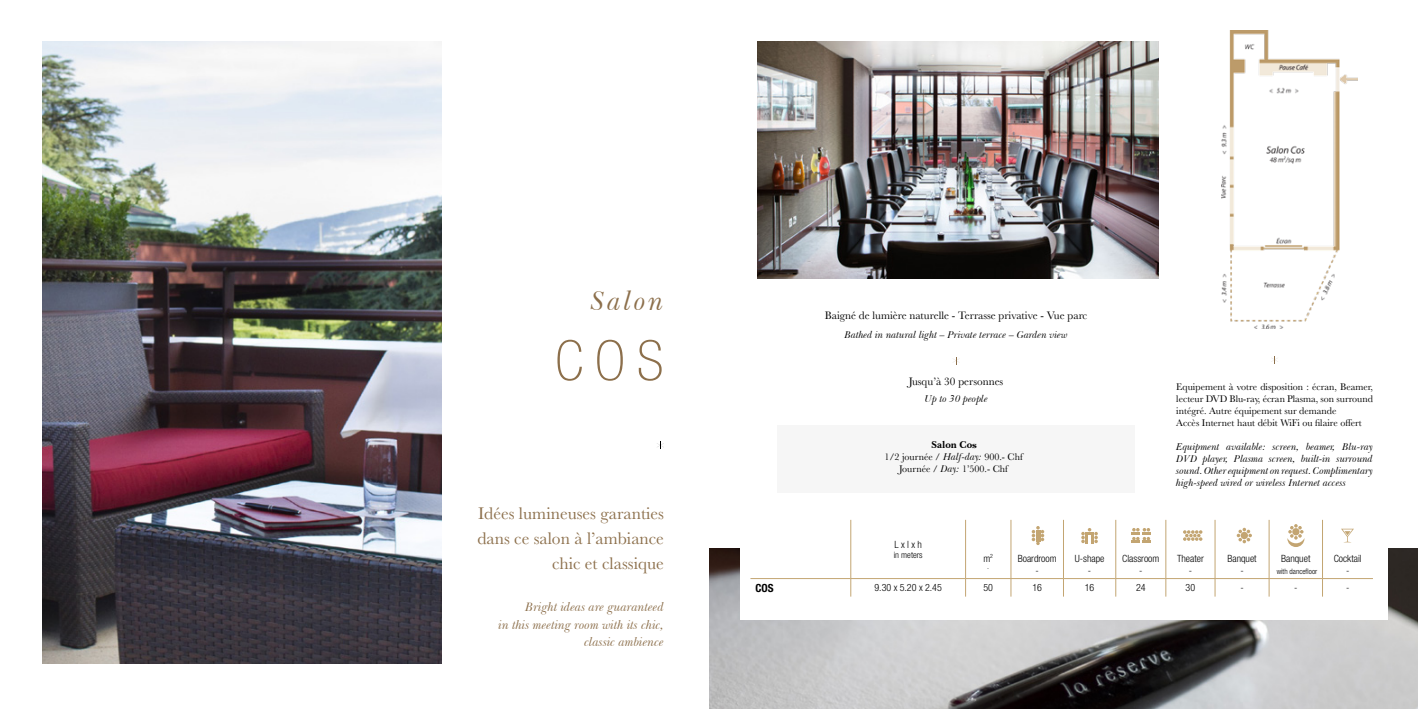
<style>
.page{position:relative;width:1418px;height:709px;background:#fff}
.page>*{position:absolute;margin:0;border:0;box-sizing:border-box;transform-origin:0 0}
.t1{font:100 condensed 55.62px "Helvetica Neue LT Std";color:#8c6f4b}
.t2{font:italic 27.38px "Baskerville BT";letter-spacing:.1em;color:#8c6f4b}
.t3{font:17.5px/25px "Baskerville";color:#8c6f4b;text-align:right}
.t4{font:italic 12.5px/17.5px "Baskerville BT";color:#8c6f4b;text-align:right}
.t5{font:11.25px "Baskerville";color:#000}
.t6{font:700 condensed 11.25px "Helvetica Neue LT Std";color:#000}
.t7{font:italic 10px/12px "Baskerville BT";color:#000;text-align:justify}
.t8{font:10px/12px "Baskerville";color:#000}
.t9{font:300 condensed 10px/12px "Helvetica Neue LT Std";color:#000;text-align:center}
.t10{font:700 10px "Baskerville BT";color:#000}
.t11{font:300 condensed 8.75px "Helvetica Neue LT Std";color:#000}
.t12{font:300 condensed 7.5px "Helvetica Neue LT Std";color:#000}
.t13{font:300 condensed 5.88px "Helvetica Neue LT Std";color:#000}
.s1{font-family:"Baskerville"}
.s2{font-family:"Baskerville BT";font-style:italic}
</style>
<div class="page">
<img style="left:42px;top:41px;width:400px;height:623px">
<svg style="left:657px;top:442px;width:7px;height:7px"></svg>
<img style="left:757px;top:41px;width:401px;height:238px">
<svg style="left:954px;top:357px;width:5px;height:7px"></svg>
<img style="left:709px;top:548px;width:708px;height:161px">
<div style="left:740px;top:510px;width:648px;height:109px;background:#fff"></div>
<hr style="left:750px;top:578px;width:100px;height:1px;background:#c3a572">
<hr style="left:850px;top:578px;width:115px;height:1px;background:#c3a572">
<hr style="left:965px;top:578px;width:45px;height:1px;background:#c3a572">
<hr style="left:1010px;top:578px;width:53px;height:1px;background:#c3a572">
<hr style="left:1063px;top:578px;width:52px;height:1px;background:#c3a572">
<hr style="left:1115px;top:578px;width:50px;height:1px;background:#c3a572">
<hr style="left:1165px;top:578px;width:49px;height:1px;background:#c3a572">
<hr style="left:1214px;top:578px;width:55px;height:1px;background:#c3a572">
<hr style="left:1269px;top:578px;width:53px;height:1px;background:#c3a572">
<hr style="left:1322px;top:578px;width:50px;height:1px;background:#c3a572">
<hr style="left:850px;top:520px;width:1px;height:58px;background:#c3a572">
<hr style="left:965px;top:520px;width:1px;height:58px;background:#c3a572">
<hr style="left:1010px;top:520px;width:1px;height:58px;background:#c3a572">
<hr style="left:1063px;top:520px;width:1px;height:58px;background:#c3a572">
<hr style="left:1115px;top:520px;width:1px;height:58px;background:#c3a572">
<hr style="left:1165px;top:520px;width:1px;height:58px;background:#c3a572">
<hr style="left:1214px;top:520px;width:1px;height:58px;background:#c3a572">
<hr style="left:1268px;top:520px;width:1px;height:58px;background:#c3a572">
<hr style="left:1322px;top:520px;width:1px;height:58px;background:#c3a572">
<svg style="left:850px;top:578px;width:1px;height:18px"></svg>
<svg style="left:965px;top:578px;width:1px;height:18px"></svg>
<svg style="left:1010px;top:579px;width:1px;height:17px"></svg>
<svg style="left:1063px;top:578px;width:1px;height:18px"></svg>
<svg style="left:1115px;top:578px;width:1px;height:18px"></svg>
<svg style="left:1165px;top:578px;width:1px;height:18px"></svg>
<svg style="left:1214px;top:579px;width:1px;height:17px"></svg>
<svg style="left:1268px;top:579px;width:1px;height:17px"></svg>
<svg style="left:1322px;top:578px;width:1px;height:18px"></svg>
<svg style="left:1031px;top:526px;width:13px;height:19px"></svg>
<svg style="left:1081px;top:528px;width:16px;height:15px"></svg>
<svg style="left:1131px;top:528px;width:19px;height:15px"></svg>
<svg style="left:1183px;top:530px;width:19px;height:11px"></svg>
<svg style="left:1236px;top:528px;width:15px;height:15px"></svg>
<svg style="left:1287px;top:524px;width:17px;height:23px"></svg>
<svg style="left:1341px;top:528px;width:12px;height:14px"></svg>
<div style="left:777px;top:425px;width:357px;height:68px;background:#f6f6f6"></div>
<svg style="left:1271px;top:356px;width:7px;height:7px"></svg>
<img style="left:1221px;top:30px;width:136px;height:298px">
<h2 class="t2" style="left:590px;top:284px;width:75px">Salon</h2>
<h1 class="t1" style="left:555px;top:329px;width:110px">COS</h1>
<h3 class="t3" style="left:477px;top:501px;width:188px">Idées lumineuses garanties dans ce salon à l’ambiance chic et classique</h3>
<p class="t4" style="left:498px;top:598px;width:167px">Bright ideas are guaranteed<br>in this meeting room with its chic, classic ambience</p>
<p class="t5" style="left:824px;top:308px;width:264px">Baigné de lumière naturelle - Terrasse privative - Vue parc</p>
<p class="t7" style="left:844px;top:329px;width:225px">Bathed in natural light – Private terrace – Garden view</p>
<p class="t5" style="left:908px;top:374px;width:96px">Jusqu’à 30 personnes</p>
<p class="t7" style="left:924px;top:392px;width:65px">Up to 30 people</p>
<p class="t10" style="left:931px;top:438px;width:47px">Salon Co<span class="s1">s</span></p>
<p class="t8" style="left:884px;top:450px;width:140px;text-align:center">1/2 journée / <span class="s2">Half-day:</span> 900.- Chf<br>Journée / <span class="s2">Day:</span> 1’500.- Chf</p>
<p class="t8" style="left:1176px;top:380px;width:198px">Equipement à votre disposition : écran, Beamer, lecteur DVD Blu-ray, écran Plasma, son surround intégré. Autre équipement sur demande<br>Accès Internet haut débit WiFi ou filaire offert</p>
<p class="t7" style="left:1176px;top:440px;width:198px">Equipment available: screen, beamer, Blu-ray DVD player, Plasma screen, built-in surround sound. Other equipment on request. Complimentary high-speed wired or wireless Internet access</p>
<p class="t9" style="left:894px;top:538px;width:29px">L x l x h</p>
<p class="t11" style="left:893px;top:550px;width:30px">in meters</p>
<p class="t9" style="left:983px;top:552px;width:11px">m<sup>2</sup></p>
<p class="t13" style="left:987px;top:565px;width:3px">-</p>
<p class="t9" style="left:1017px;top:552px;width:40px">Boardroom -</p>
<p class="t9" style="left:1074px;top:552px;width:31px">U-shape -</p>
<p class="t9" style="left:1122px;top:552px;width:39px">Classroom -</p>
<p class="t9" style="left:1176px;top:552px;width:28px">Theater -</p>
<p class="t9" style="left:1227px;top:552px;width:31px">Banquet -</p>
<p class="t9" style="left:1281px;top:552px;width:31px">Banquet</p>
<p class="t12" style="left:1276px;top:566px;width:42px">with dancefloor</p>
<p class="t9" style="left:1333px;top:552px;width:29px">Cocktail -</p>
<p class="t6" style="left:755px;top:581px;width:20px">COS</p>
<p class="t9" style="left:874px;top:581px;width:69px">9.30 x 5.20 x 2.45</p>
<p class="t9" style="left:983px;top:581px;width:11px">50</p>
<p class="t9" style="left:1032px;top:581px;width:11px">16</p>
<p class="t9" style="left:1084px;top:581px;width:11px">16</p>
<p class="t9" style="left:1135px;top:581px;width:11px">24</p>
<p class="t9" style="left:1185px;top:581px;width:11px">30</p>
<p class="t9" style="left:1240px;top:581px;width:5px">-</p>
<p class="t9" style="left:1294px;top:581px;width:5px">-</p>
<p class="t9" style="left:1345px;top:581px;width:5px">-</p>
</div>
